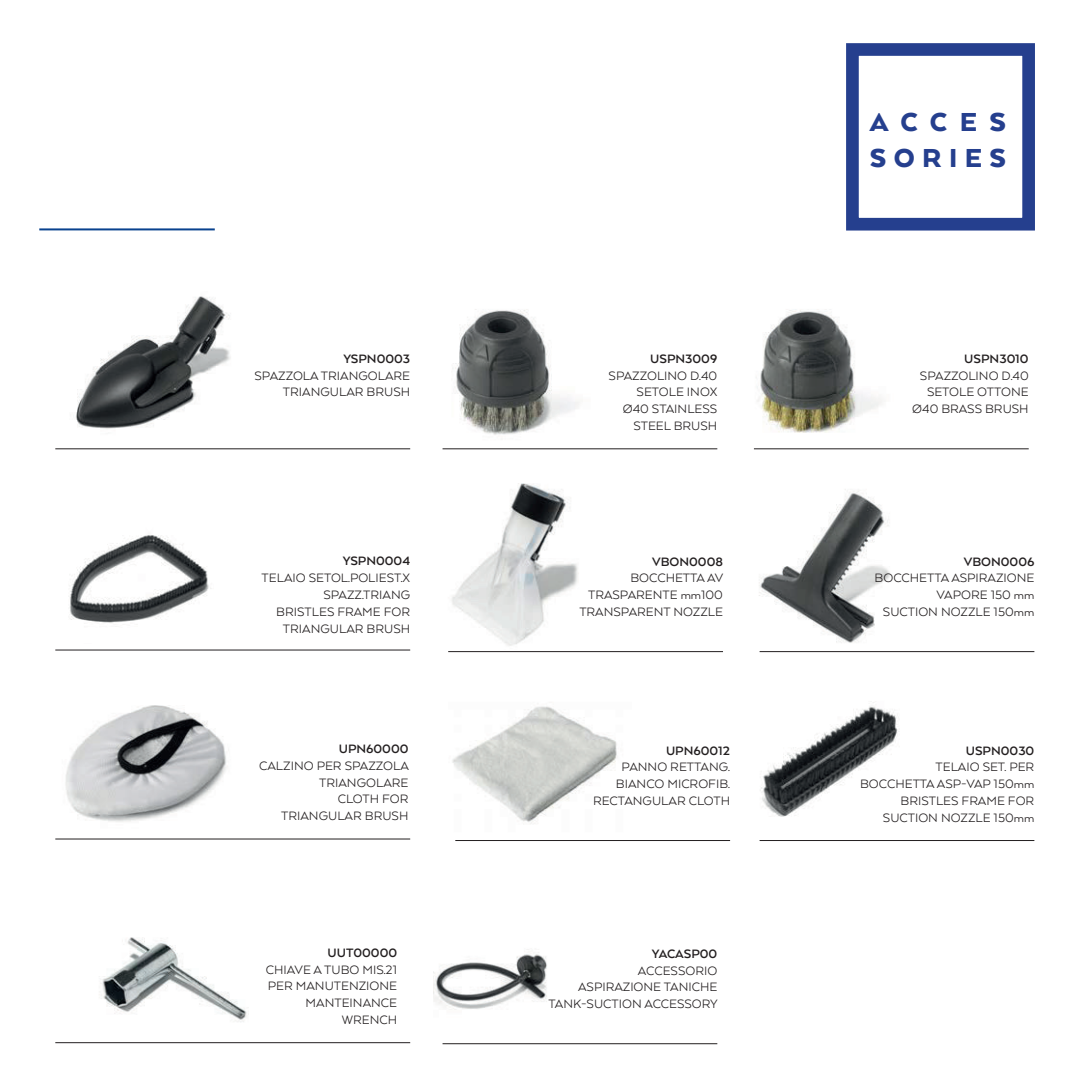
<style>
.page{position:relative;width:1078px;height:1078px;background:#fff}
.page>*{position:absolute;margin:0;border:0;box-sizing:border-box;transform-origin:0 0}
.t1{font:900 30px/36px "Arquitecta";letter-spacing:.245em;color:#253f8e}
.t2{font:14px/16.8px "Arquitecta";color:#231f20;text-align:right}
.t3{font:700 14px "Arquitecta";color:#231f20}
</style>
<div class="page">
<div style="left:845px;top:43px;width:189px;height:187px;border:13px solid #253f8e"></div>
<hr style="left:442px;top:448px;width:275px;height:1px;background:#231f20">
<hr style="left:753px;top:448px;width:275px;height:1px;background:#231f20">
<hr style="left:448px;top:651px;width:274px;height:1px;background:#231f20">
<hr style="left:759px;top:651px;width:275px;height:1px;background:#231f20">
<hr style="left:759px;top:840px;width:275px;height:1px;background:#231f20">
<img style="left:76px;top:296px;width:155px;height:133px">
<img style="left:451px;top:483px;width:128px;height:163px">
<img style="left:759px;top:489px;width:131px;height:154px">
<img style="left:760px;top:702px;width:138px;height:115px">
<hr style="left:55px;top:448px;width:355px;height:1px;background:#231f20">
<hr style="left:55px;top:838px;width:355px;height:1px;background:#231f20">
<img style="left:65px;top:705px;width:163px;height:117px">
<hr style="left:455px;top:840px;width:275px;height:1px;background:#231f20">
<img style="left:452px;top:706px;width:165px;height:118px">
<hr style="left:55px;top:649px;width:355px;height:1px;background:#231f20">
<hr style="left:442px;top:1043px;width:275px;height:1px;background:#231f20">
<img style="left:99px;top:937px;width:150px;height:85px">
<img style="left:452px;top:309px;width:128px;height:126px">
<img style="left:756px;top:309px;width:126px;height:124px">
<img style="left:433px;top:949px;width:114px;height:61px">
<img style="left:70px;top:535px;width:141px;height:88px">
<hr style="left:39px;top:228px;width:176px;height:2px;background:#09428e">
<hr style="left:55px;top:1042px;width:355px;height:1px;background:#231f20">
<p class="t3" style="left:343px;top:350px;width:68px">YSPN0003</p>
<p class="t2" style="left:254px;top:366px;width:157px">SPAZZOLA TRIANGOLARE<br>TRIANGULAR BRUSH</p>
<p class="t3" style="left:343px;top:552px;width:69px">YSPN0004</p>
<p class="t2" style="left:261px;top:569px;width:150px">TELAIO SETOL.POLIEST.X<br>SPAZZ.TRIANG<br>BRISTLES FRAME FOR<br>TRIANGULAR BRUSH</p>
<p class="t3" style="left:338px;top:740px;width:71px">UPN60000</p>
<p class="t2" style="left:259px;top:756px;width:151px">CALZINO PER SPAZZOLA<br>TRIANGOLARE<br>CLOTH FOR<br>TRIANGULAR BRUSH</p>
<p class="t3" style="left:327px;top:943px;width:71px">UUT00000</p>
<p class="t2" style="left:266px;top:960px;width:133px">CHIAVE A TUBO MIS.21<br>PER MANUTENZIONE<br>MANTEINANCE<br>WRENCH</p>
<p class="t3" style="left:650px;top:350px;width:69px">USPN3009</p>
<p class="t2" style="left:608px;top:366px;width:110px">SPAZZOLINO D.40<br>SETOLE INOX<br>Ø40 STAINLESS<br>STEEL BRUSH</p>
<p class="t3" style="left:652px;top:552px;width:72px">VBON0008</p>
<p class="t2" style="left:579px;top:569px;width:146px">BOCCHETTA AV<br>TRASPARENTE mm100<br>TRANSPARENT NOZZLE</p>
<p class="t3" style="left:665px;top:741px;width:66px">UPN60012</p>
<p class="t2" style="left:593px;top:758px;width:138px">PANNO RETTANG.<br>BIANCO MICROFIB.<br>RECTANGULAR CLOTH</p>
<p class="t3" style="left:651px;top:944px;width:67px">YACASP00</p>
<p class="t2" style="left:548px;top:961px;width:171px">ACCESSORIO<br>ASPIRAZIONE TANICHE<br>TANK-SUCTION ACCESSORY</p>
<h1 class="t1" style="left:869px;top:103px;width:138px">ACCES<br>SORIES</h1>
<p class="t3" style="left:964px;top:350px;width:66px">USPN3010</p>
<p class="t2" style="left:912px;top:366px;width:118px">SPAZZOLINO D.40<br>SETOLE OTTONE<br>Ø40 BRASS BRUSH</p>
<p class="t3" style="left:963px;top:552px;width:72px">VBON0006</p>
<p class="t2" style="left:874px;top:569px;width:161px">BOCCHETTA ASPIRAZIONE<br>VAPORE 150 mm<br>SUCTION NOZZLE 150mm</p>
<p class="t3" style="left:965px;top:741px;width:70px">USPN0030</p>
<p class="t2" style="left:859px;top:758px;width:176px">TELAIO SET. PER<br>BOCCHETTA ASP-VAP 150mm<br>BRISTLES FRAME FOR<br>SUCTION NOZZLE 150mm</p>
</div>
